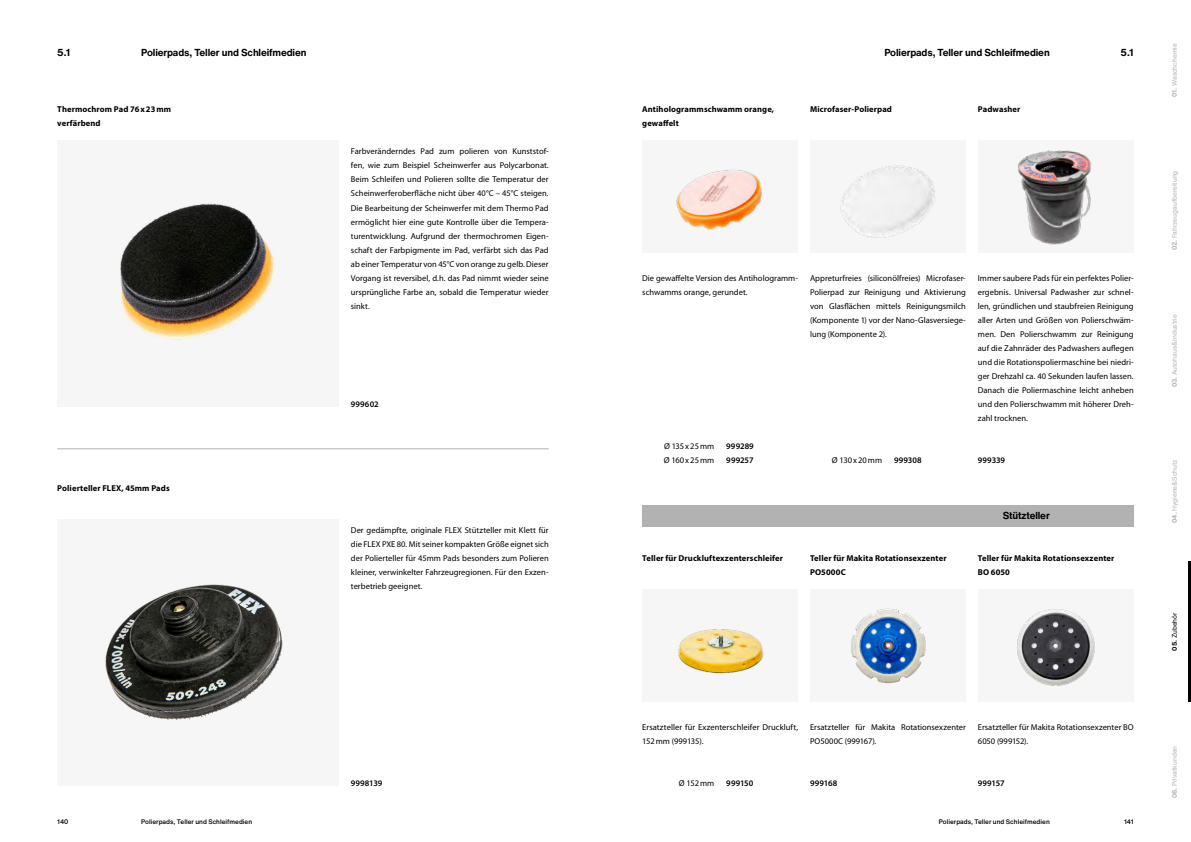
<style>
.page{position:relative;width:1191px;height:842px;background:#fff}
.page>*{position:absolute;margin:0;border:0;box-sizing:border-box;transform-origin:0 0}
.t1{font:700 10px "Helvetica Now Text";letter-spacing:-.015em;color:#000}
.t2{font:8.5px/14px "Myriad Pro";letter-spacing:.005em;color:#000;text-align:justify}
.t3{font:700 8.5px/14px "Myriad Pro";letter-spacing:.01em;color:#000}
.t4{font:600 8.5px "Myriad Pro";letter-spacing:.005em;color:#000}
.t5{font:6.5px "Helvetica Now Text";color:#b3b2b2}
.t6{font:500 6.5px "Helvetica Now Text";letter-spacing:.005em;color:#000}
.t7{font:6.5px "Helvetica Now Text";color:#000}
.s1{font-weight:700}
</style>
<div class="page">
<div style="left:57px;top:140px;width:282px;height:267px;background:#f6f6f6"></div>
<img style="left:120px;top:203px;width:154px;height:135px">
<div style="left:810px;top:140px;width:156px;height:113px;background:#f6f6f6"></div>
<img style="left:840px;top:165px;width:96px;height:73px">
<div style="left:978px;top:140px;width:155px;height:113px;background:#f6f6f6"></div>
<img style="left:1017px;top:150px;width:75px;height:95px">
<hr style="left:57px;top:449px;width:492px;height:1px;background:#b3b2b2">
<img style="left:105px;top:584px;width:178px;height:137px">
<div style="left:642px;top:140px;width:156px;height:113px;background:#f6f6f6"></div>
<img style="left:676px;top:169px;width:86px;height:61px">
<div style="left:642px;top:505px;width:491px;height:21px;background:#b3b2b2"></div>
<div style="left:642px;top:589px;width:156px;height:113px;background:#f6f6f6"></div>
<img style="left:678px;top:629px;width:86px;height:45px">
<div style="left:810px;top:589px;width:156px;height:113px;background:#f6f6f6"></div>
<img style="left:851px;top:608px;width:75px;height:76px">
<div style="left:978px;top:589px;width:155px;height:113px;background:#f6f6f6"></div>
<img style="left:1017px;top:609px;width:78px;height:77px">
<p class="t1" style="left:57px;top:45px;width:15px">5.1</p>
<p class="t1" style="left:141px;top:45px;width:167px">Polierpads, Teller und Schleifmedien</p>
<p class="t1" style="left:884px;top:45px;width:167px">Polierpads, Teller und Schleifmedien</p>
<p class="t1" style="left:1120px;top:45px;width:15px">5.1</p>
<p class="t3" style="left:57px;top:102px;width:115px">Thermochrom Pad 76x23mm</p>
<p class="t3" style="left:810px;top:102px;width:83px">Microfaser-Polierpad</p>
<p class="t3" style="left:57px;top:116px;width:45px">verfärbend</p>
<p class="t3" style="left:642px;top:102px;width:133px">Antihologrammschwamm orange, gewaffelt</p>
<p class="t3" style="left:57px;top:481px;width:114px">Polierteller FLEX, 45mm Pads</p>
<p class="t2" style="left:351px;top:145px;width:199px">Farbveränderndes Pad zum polieren von Kunststof&shy;fen, wie zum Beispiel Scheinwerfer aus Polycarbonat.<br>Beim Schleifen und Polieren sollte die Temperatur der Scheinwerferoberfläche nicht über 40°C – 45°C steigen.<br>Die Bearbeitung der Scheinwerfer mit dem Thermo Pad ermöglicht hier eine gute Kontrolle über die Tempera&shy;turentwicklung. Aufgrund der thermochromen Eigen&shy;schaft der Farbpigmente im Pad, verfärbt sich das Pad ab einer Temperatur von 45°C von orange zu gelb. Dieser Vorgang ist reversibel, d.h. das Pad nimmt wieder seine ursprüngliche Farbe an, sobald die Temperatur wieder sinkt.</p>
<p class="t4" style="left:351px;top:399px;width:29px">999602</p>
<p class="t2" style="left:351px;top:524px;width:199px">Der gedämpfte, originale FLEX Stützteller mit Klett für die FLEX PXE 80. Mit seiner kompakten Größe eignet sich der Polierteller für 45mm Pads besonders zum Polieren kleiner, verwinkelter Fahrzeugregionen. Für den Exzen&shy;terbetrieb geeignet.</p>
<p class="t2" style="left:642px;top:271px;width:157px">Die gewaffelte Version des Antihologramm&shy;schwamms orange, gerundet.</p>
<p class="t2" style="left:810px;top:271px;width:157px">Appreturfreies (siliconölfreies) Microfaser-Polierpad zur Reinigung und Aktivierung von Glasflächen mittels Reinigungsmilch (Komponente 1) vor der Nano-Glasversiege&shy;lung (Komponente 2).</p>
<p class="t2" style="left:664px;top:439px;width:52px">Ø 135x25mm</p>
<p class="t4" style="left:726px;top:441px;width:29px">999289</p>
<p class="t2" style="left:663px;top:453px;width:52px">Ø 160x25mm</p>
<p class="t4" style="left:726px;top:455px;width:29px">999257</p>
<p class="t2" style="left:832px;top:453px;width:52px">Ø 130x20mm</p>
<p class="t4" style="left:894px;top:455px;width:29px">999308</p>
<p class="t3" style="left:642px;top:551px;width:142px">Teller für Druckluftexzenterschleifer</p>
<p class="t3" style="left:810px;top:551px;width:138px">Teller für Makita Rotationsexzenter<br>PO5000C</p>
<p class="t3" style="left:978px;top:102px;width:44px">Padwasher</p>
<p class="t2" style="left:978px;top:271px;width:157px">Immer saubere Pads für ein perfektes Polier&shy;ergebnis. Universal Padwasher zur schnel&shy;len, gründlichen und staubfreien Reinigung aller Arten und Größen von Polierschwäm&shy;men. Den Polierschwamm zur Reinigung auf die Zahnräder des Padwashers auflegen und die Rotationspoliermaschine bei niedri&shy;ger Drehzahl ca. 40 Sekunden laufen lassen.<br>Danach die Poliermaschine leicht anheben und den Polierschwamm mit höherer Dreh&shy;zahl trocknen.</p>
<p class="t4" style="left:978px;top:455px;width:29px">999339</p>
<p class="t1" style="left:1002px;top:508px;width:49px">Stützteller</p>
<p class="t3" style="left:978px;top:551px;width:138px">Teller für Makita Rotationsexzenter<br>BO 6050</p>
<p class="t4" style="left:351px;top:778px;width:33px">9998139</p>
<p class="t2" style="left:642px;top:720px;width:157px">Ersatzteller für Exzenterschleifer Druckluft,<br>152mm (999135).</p>
<p class="t2" style="left:810px;top:720px;width:157px">Ersatzteller für Makita Rotationsexzenter<br>PO5000C (999167).</p>
<p class="t2" style="left:978px;top:720px;width:157px">Ersatzteller für Makita Rotationsexzenter BO<br>6050 (999152).</p>
<p class="t2" style="left:679px;top:776px;width:37px">Ø 152mm</p>
<p class="t4" style="left:726px;top:778px;width:28px">999150</p>
<p class="t4" style="left:810px;top:778px;width:29px">999168</p>
<p class="t4" style="left:978px;top:778px;width:28px">999157</p>
<p class="t6" style="left:141px;top:816px;width:112px">Polierpads, Teller und Schleifmedien</p>
<p class="t6" style="left:938px;top:816px;width:112px">Polierpads, Teller und Schleifmedien</p>
<p class="t6" style="left:57px;top:816px;width:13px">140</p>
<p class="t6" style="left:1124px;top:816px;width:11px">141</p>
<p class="t5" style="left:1169px;top:97px;width:55px;rotate:-90deg"><span class="s1">01.</span> Waschchemie</p>
<p class="t5" style="left:1169px;top:250px;width:81px;rotate:-90deg"><span class="s1">02.</span> Fahrzeugaufbereitung</p>
<p class="t5" style="left:1169px;top:387px;width:75px;rotate:-90deg"><span class="s1">03.</span> Autohaus&amp;Industrie</p>
<p class="t5" style="left:1169px;top:523px;width:65px;rotate:-90deg"><span class="s1">04.</span> Hygiene&amp;Schutz</p>
<p class="t7" style="left:1169px;top:650px;width:40px;rotate:-90deg"><span class="s1">05.</span> Zubehör</p>
<p class="t5" style="left:1169px;top:798px;width:54px;rotate:-90deg"><span class="s1">06.</span> Privatkunden</p>
</div>
